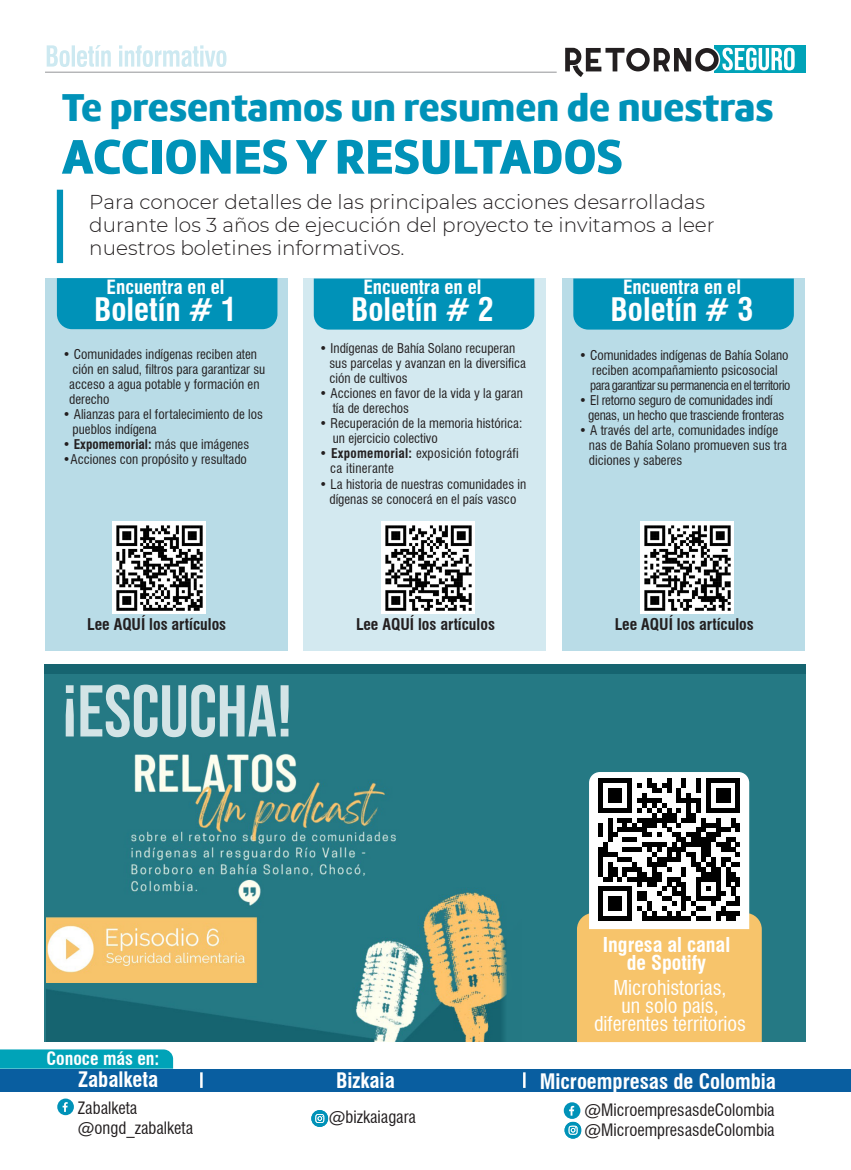
<style>
.page{position:relative;width:851px;height:1170px;background:#fff}
.page>*{position:absolute;margin:0;border:0;box-sizing:border-box;transform-origin:0 0}
.t1{font:50.25px "Amelia Basic Black";color:#0092b8}
.t2{font:40px "Amelia Basic Black";color:#0092b8}
.t3{font:700 condensed 31.62px "Swiss 721 BT";color:#fff}
.t4{font:700 condensed 20.88px "Swiss 721 BT";color:#fff}
.t5{font:300 20px/22.5px "Montserrat";color:#231f20}
.t6{font:condensed 20px "Swiss 721 BT";color:#fff}
.t7{font:700 condensed 20px/18px "Swiss 721 BT";color:#fff;text-align:center}
.t8{font:700 condensed 19.12px "Swiss 721 BT";color:#fff}
.t9{font:700 condensed 17.88px "Swiss 721 BT";color:#fff}
.t10{font:condensed 16.62px "Swiss 721 BT";color:#231f20}
.t11{font:700 condensed 15.88px "Swiss 721 BT";color:#231f20}
.t12{font:condensed 13.12px/15px "Swiss 721 BT";color:#231f20}
.t13{font:condensed 13.12px/15px "Swiss 721 BT";letter-spacing:-.02em;color:#231f20}
.t14{font:condensed 13.12px/15px "Swiss 721 BT";letter-spacing:.02em;color:#231f20}
.t15{font:condensed 12.88px "Swiss 721 BT";letter-spacing:-.035em;color:#231f20}
.s1{font-weight:700}
</style>
<div class="page">
<div style="left:0;top:1049px;width:173px;height:19px;background:#00a3b8"></div>
<div style="left:563px;top:1102px;width:17px;height:16px;background:#0092b8;border-radius:50%"></div>
<svg style="left:569px;top:1105px;width:5px;height:10px"></svg>
<div style="left:57px;top:1098px;width:17px;height:17px;background:#0092b8;border-radius:50%"></div>
<svg style="left:63px;top:1102px;width:5px;height:9px"></svg>
<svg style="left:564px;top:1121px;width:17px;height:17px"></svg>
<svg style="left:568px;top:1125px;width:9px;height:9px"></svg>
<svg style="left:311px;top:1109px;width:17px;height:17px"></svg>
<svg style="left:315px;top:1113px;width:9px;height:9px"></svg>
<div style="left:0;top:1069px;width:850px;height:23px;background:#095ea0"></div>
<hr style="left:200px;top:1072px;width:3px;height:15px;background:#fff">
<svg style="left:523px;top:1072px;width:2px;height:15px"></svg>
<div style="left:57px;top:190px;width:6px;height:73px;background:#0092b8"></div>
<div style="left:562px;top:278px;width:242px;height:373px;background:#b9dce7"></div>
<div style="left:303px;top:278px;width:243px;height:373px;background:#d3e9f0"></div>
<div style="left:46px;top:278px;width:242px;height:373px;background:#b9dce7"></div>
<div style="left:57px;top:278px;width:220px;height:51px;background:#0092b8"></div>
<div style="left:314px;top:278px;width:220px;height:51px;background:#0092b8"></div>
<div style="left:573px;top:278px;width:220px;height:51px;background:#0092b8"></div>
<div style="left:44px;top:664px;width:761px;height:377px;background:#257984"></div>
<img style="left:47px;top:753px;width:460px;height:288px">
<div style="left:44px;top:664px;width:761px;height:10px;background:#166470"></div>
<svg style="left:66px;top:684px;width:222px;height:53px"></svg>
<svg style="left:577px;top:772px;width:184px;height:269px;background:#b7a782"></svg>
<img style="left:113px;top:521px;width:92px;height:92px">
<img style="left:381px;top:521px;width:93px;height:92px">
<img style="left:640px;top:521px;width:93px;height:92px">
<div style="left:714px;top:45px;width:91px;height:27px;background:#00a3b8"></div>
<hr style="left:45px;top:72px;width:511px;height:1px;background:#939598">
<svg style="left:47px;top:45px;width:179px;height:22px"></svg>
<svg style="left:565px;top:47px;width:229px;height:30px"></svg>
<p class="t2" style="left:62px;top:83px;width:713px">Te presentamos un resumen de nuestras</p>
<p class="t1" style="left:62px;top:126px;width:562px">ACCIONES Y RESULTADOS</p>
<p class="t5" style="left:89px;top:190px;width:627px">Para conocer detalles de las principales acciones desarrolladas durante los 3 años de ejecución del proyecto te invitamos a leer nuestros boletines informativos.</p>
<p class="t8" style="left:107px;top:275px;width:119px">Encuentra en el</p>
<p class="t8" style="left:363px;top:276px;width:119px">Encuentra en el</p>
<p class="t8" style="left:623px;top:276px;width:119px">Encuentra en el</p>
<p class="t3" style="left:94px;top:290px;width:144px">Boletín # 1</p>
<p class="t3" style="left:351px;top:291px;width:144px">Boletín # 2</p>
<p class="t3" style="left:610px;top:291px;width:144px">Boletín # 3</p>
<p class="t12" style="left:69px;top:347px;width:197px;text-indent:-7px">• Comunidades indígenas reciben aten ción en salud, filtros para garantizar su acceso a agua potable y formación en derecho</p>
<p class="t12" style="left:73px;top:407px;width:192px;text-indent:-10px">• Alianzas para el fortalecimiento de los pueblos indígena</p>
<p class="t12" style="left:63px;top:437px;width:188px">• <span class="s1">Expomemorial:</span> más que imágenes</p>
<p class="t12" style="left:63px;top:452px;width:186px">•Acciones con propósito y resultado</p>
<p class="t12" style="left:329px;top:341px;width:198px;text-indent:-10px">• Indígenas de Bahía Solano recuperan sus parcelas y avanzan en la diversifica ción de cultivos</p>
<p class="t12" style="left:332px;top:386px;width:191px;text-indent:-13px">• Acciones en favor de la vida y la garan tía de derechos</p>
<p class="t12" style="left:332px;top:416px;width:191px;text-indent:-13px">• Recuperación de la memoria histórica: un ejercicio colectivo</p>
<p class="t14" style="left:330px;top:446px;width:190px;text-indent:-11px">• <span class="s1">Expomemorial:</span> exposición fotográfi ca itinerante</p>
<p class="t12" style="left:319px;top:476px;width:208px;text-align:center">• La historia de nuestras comunidades in dígenas se conocerá en el país vasco</p>
<p class="t12" style="left:579px;top:347px;width:211px;text-align:center">• Comunidades indígenas de Bahía Solano reciben acompañamiento psicosocial</p>
<p class="t15" style="left:590px;top:377px;width:202px">para garantizar su permanencia en el territorio</p>
<p class="t13" style="left:588px;top:392px;width:197px;text-indent:-9px">• El retorno seguro de comunidades indí genas, un hecho que trasciende fronteras</p>
<p class="t12" style="left:589px;top:422px;width:199px;text-indent:-10px">• A través del arte, comunidades indíge nas de Bahía Solano promueven sus tra diciones y saberes</p>
<p class="t11" style="left:87px;top:614px;width:140px">Lee AQUÍ los artículos</p>
<p class="t11" style="left:356px;top:614px;width:140px">Lee AQUÍ los artículos</p>
<p class="t11" style="left:614px;top:614px;width:140px">Lee AQUÍ los artículos</p>
<p class="t9" style="left:46px;top:1047px;width:114px">Conoce más en:</p>
<p class="t7" style="left:602px;top:935px;width:129px">Ingresa al canal de Spotify</p>
<p class="t6" style="left:613px;top:975px;width:115px">Microhistorias,</p>
<p class="t6" style="left:621px;top:993px;width:99px">un solo país,</p>
<p class="t6" style="left:594px;top:1011px;width:153px">diferentes territorios</p>
<p class="t4" style="left:78px;top:1067px;width:82px">Zabalketa</p>
<p class="t4" style="left:336px;top:1068px;width:60px">Bizkaia</p>
<p class="t4" style="left:539px;top:1068px;width:238px">Microempresas de Colombia</p>
<p class="t10" style="left:78px;top:1097px;width:61px">Zabalketa</p>
<p class="t10" style="left:78px;top:1117px;width:117px">@ongd_zabalketa</p>
<p class="t10" style="left:328px;top:1106px;width:89px">@bizkaiagara</p>
<p class="t10" style="left:584px;top:1100px;width:192px">@MicroempresasdeColombia</p>
<p class="t10" style="left:584px;top:1120px;width:192px">@MicroempresasdeColombia</p>
</div>
